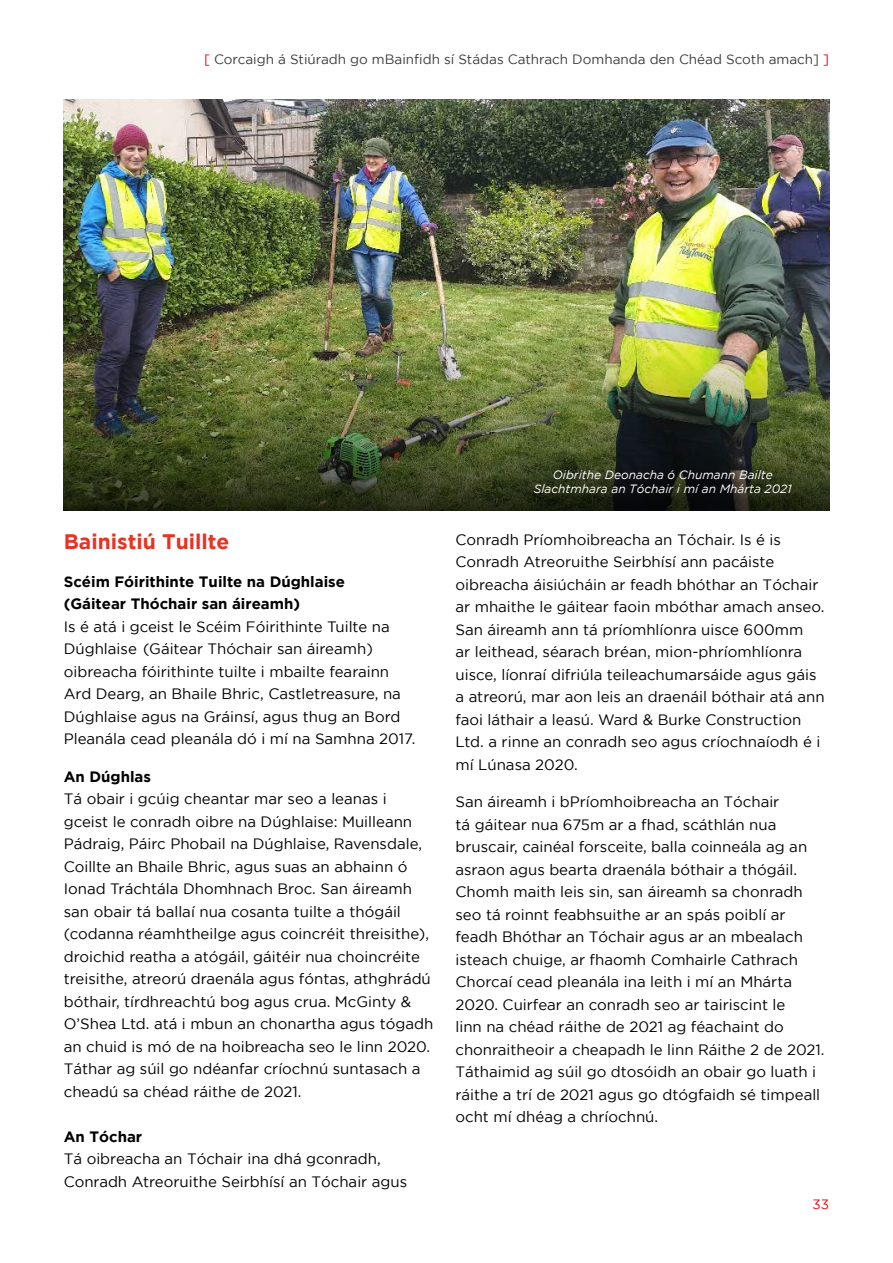
<style>
.page{position:relative;width:893px;height:1263px;background:#fff}
.page>*{position:absolute;margin:0;border:0;box-sizing:border-box;transform-origin:0 0}
.t1{font:700 21px "Gotham";color:#e63323}
.t2{font:15px/22.5px "Gotham";color:#000}
.t3{font:700 15px/22.5px "Gotham";color:#000}
.t4{font:13.5px "Gotham";color:#3c3c3b}
.t5{font:13.5px "Gotham";color:#e30613}
.t6{font:italic 12px/14.4px "Gotham";color:#fff;text-align:center}
.s1{color:#e30613}
</style>
<div class="page">
<img style="left:64px;top:99px;width:765px;height:206px">
<img style="left:64px;top:305px;width:765px;height:205px">
<div style="left:537px;top:473px;width:273px;height:39px;background:#000;opacity:.75"></div>
<p class="t4" style="left:204px;top:52px;width:627px"><span class="s1">[</span> Corcaigh á Stiúradh go mBainfidh sí Stádas Cathrach Domhanda den Chéad Scoth amach] <span class="s1">]</span></p>
<h1 class="t1" style="left:64px;top:529px;width:167px">Bainistiú Tuillte</h1>
<p class="t3" style="left:64px;top:570px;width:283px">Scéim Fóirithinte Tuilte na Dúghlaise (Gáitear Thóchair san áireamh)</p>
<p class="t2" style="left:64px;top:615px;width:353px">Is é atá i gceist le Scéim Fóirithinte Tuilte na Dúghlaise (Gáitear Thóchair san áireamh) oibreacha fóirithinte tuilte i mbailte fearainn Ard Dearg, an Bhaile Bhric, Castletreasure, na Dúghlaise agus na Gráinsí, agus thug an Bord Pleanála cead pleanála dó i mí na Samhna 2017.</p>
<p class="t3" style="left:64px;top:765px;width:89px">An Dúghlas</p>
<p class="t2" style="left:64px;top:787px;width:371px">Tá obair i gcúig cheantar mar seo a leanas i gceist le conradh oibre na Dúghlaise: Muilleann Pádraig, Páirc Phobail na Dúghlaise, Ravensdale, Coillte an Bhaile Bhric, agus suas an abhainn ó Ionad Tráchtála Dhomhnach Broc. San áireamh san obair tá ballaí nua cosanta tuilte a thógáil (codanna réamhtheilge agus coincréit threisithe), droichid reatha a atógáil, gáitéir nua choincréite treisithe, atreorú draenála agus fóntas, athghrádú bóthair, tírdhreachtú bog agus crua. McGinty &amp; O’Shea Ltd. atá i mbun an chonartha agus tógadh an chuid is mó de na hoibreacha seo le linn 2020.<br>Táthar ag súil go ndéanfar críochnú suntasach a cheadú sa chéad ráithe de 2021.</p>
<p class="t3" style="left:64px;top:1125px;width:80px">An Tóchar</p>
<p class="t2" style="left:64px;top:1147px;width:345px">Tá oibreacha an Tóchair ina dhá gconradh,<br>Conradh Atreoruithe Seirbhísí an Tóchair agus</p>
<p class="t6" style="left:534px;top:467px;width:259px">Oibrithe Deonacha ó Chumann Bailte<br>Slachtmhara an Tóchair i mí an Mhárta 2021</p>
<p class="t2" style="left:455px;top:528px;width:371px">Conradh Príomhoibreacha an Tóchair. Is é is Conradh Atreoruithe Seirbhísí ann pacáiste oibreacha áisiúcháin ar feadh bhóthar an Tóchair ar mhaithe le gáitear faoin mbóthar amach anseo.<br>San áireamh ann tá príomhlíonra uisce 600mm<br>ar leithead, séarach bréan, mion-phríomhlíonra uisce, líonraí difriúla teileachumarsáide agus gáis a atreorú, mar aon leis an draenáil bóthair atá ann faoi láthair a leasú. Ward &amp; Burke Construction Ltd. a rinne an conradh seo agus críochnaíodh é i mí Lúnasa 2020.</p>
<p class="t2" style="left:455px;top:790px;width:371px">San áireamh i bPríomhoibreacha an Tóchair<br>tá gáitear nua 675m ar a fhad, scáthlán nua bruscair, cainéal forsceite, balla coinneála ag an asraon agus bearta draenála bóthair a thógáil.<br>Chomh maith leis sin, san áireamh sa chonradh seo tá roinnt feabhsuithe ar an spás poiblí ar feadh Bhóthar an Tóchair agus ar an mbealach isteach chuige, ar fhaomh Comhairle Cathrach Chorcaí cead pleanála ina leith i mí an Mhárta 2020. Cuirfear an conradh seo ar tairiscint le<br>linn na chéad ráithe de 2021 ag féachaint do chonraitheoir a cheapadh le linn Ráithe 2 de 2021.<br>Táthaimid ag súil go dtosóidh an obair go luath i ráithe a trí de 2021 agus go dtógfaidh sé timpeall ocht mí dhéag a chríochnú.</p>
<p class="t5" style="left:813px;top:1197px;width:18px">33</p>
</div>
